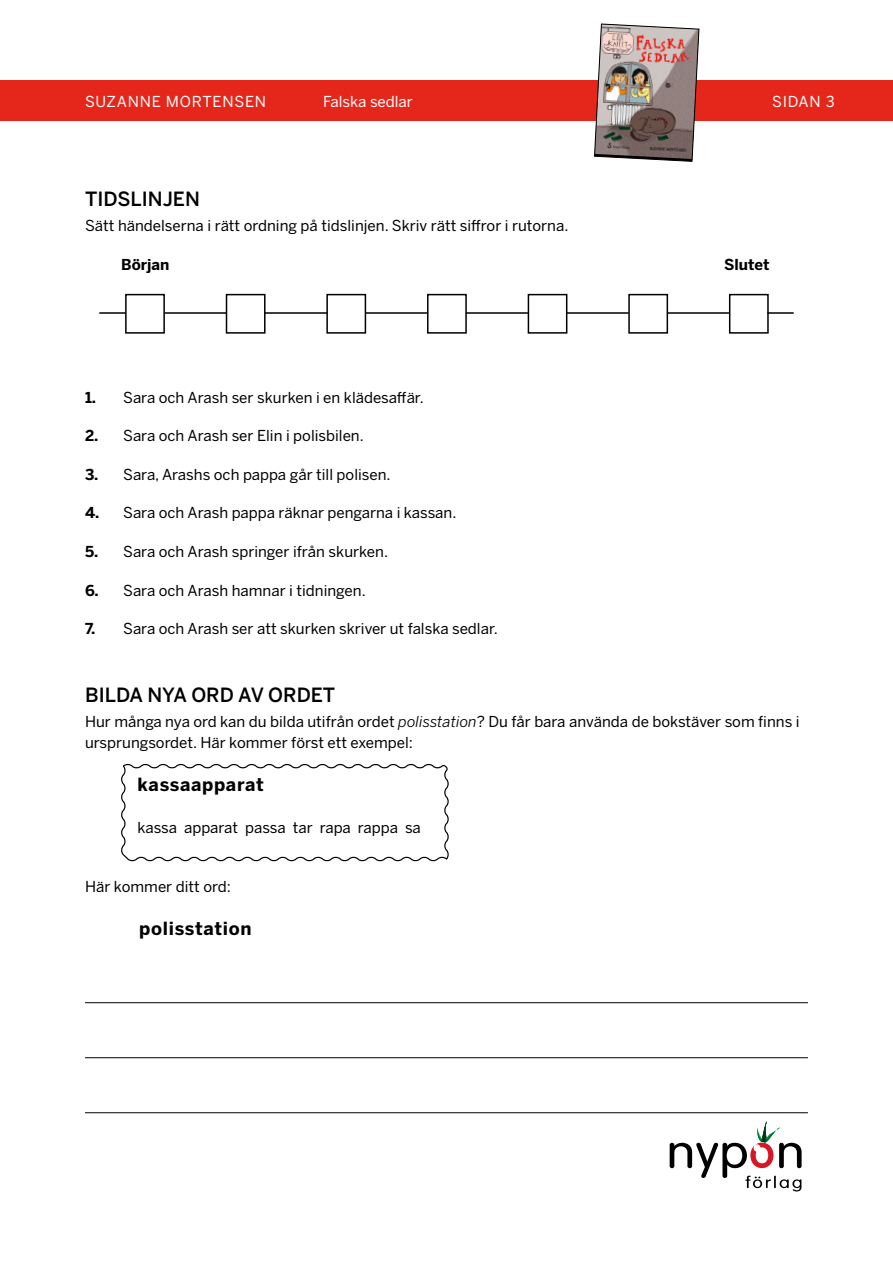
<style>
.page{position:relative;width:893px;height:1263px;background:#fff}
.page>*{position:absolute;margin:0;border:0;box-sizing:border-box;transform-origin:0 0}
.t1{font:500 19.5px "Benton Sans";color:#000}
.t2{font:700 18px "Benton Sans";letter-spacing:.04em;color:#000}
.t3{font:15px/21px "Benton Sans";color:#000}
.t4{font:15px "Benton Sans";letter-spacing:.04em;color:#fff}
.t5{font:15px "Benton Sans";color:#fff}
.t6{font:700 15px "Benton Sans";color:#000}
.s1{font-weight:700}
.s2{font-style:italic}
</style>
<div class="page">
<div style="left:0;top:80px;width:893px;height:41px;background:#e5271b"></div>
<svg style="left:670px;top:1121px;width:132px;height:70px"></svg>
<img style="left:594px;top:23px;width:105px;height:139px">
<hr style="left:85px;top:1002px;width:723px;height:1px;background:#000">
<hr style="left:85px;top:1057px;width:723px;height:1px;background:#000">
<hr style="left:85px;top:1112px;width:723px;height:1px;background:#000">
<div style="left:125px;top:294px;width:40px;height:40px;border:2px solid #000"></div>
<div style="left:226px;top:294px;width:40px;height:40px;border:2px solid #000"></div>
<div style="left:326px;top:294px;width:40px;height:40px;border:2px solid #000"></div>
<div style="left:427px;top:294px;width:40px;height:40px;border:2px solid #000"></div>
<div style="left:528px;top:294px;width:39px;height:40px;border:2px solid #000"></div>
<div style="left:628px;top:294px;width:40px;height:40px;border:2px solid #000"></div>
<div style="left:729px;top:294px;width:40px;height:40px;border:2px solid #000"></div>
<hr style="left:99px;top:312px;width:27px;height:2px;background:#000">
<hr style="left:165px;top:312px;width:62px;height:2px;background:#000">
<hr style="left:265px;top:312px;width:62px;height:2px;background:#000">
<hr style="left:365px;top:312px;width:63px;height:2px;background:#000">
<hr style="left:466px;top:312px;width:62px;height:2px;background:#000">
<hr style="left:567px;top:312px;width:62px;height:2px;background:#000">
<hr style="left:667px;top:312px;width:62px;height:2px;background:#000">
<hr style="left:767px;top:312px;width:27px;height:2px;background:#000">
<svg style="left:121px;top:764px;width:328px;height:98px"></svg>
<p class="t4" style="left:85px;top:93px;width:183px">SUZANNE MORTENSEN</p>
<p class="t5" style="left:323px;top:93px;width:91px">Falska sedlar</p>
<p class="t4" style="left:772px;top:93px;width:64px">SIDAN 3</p>
<h1 class="t1" style="left:85px;top:187px;width:116px">TIDSLINJEN</h1>
<p class="t3" style="left:85px;top:215px;width:485px">Sätt händelserna i rätt ordning på tidslinjen. Skriv rätt siffror i rutorna.</p>
<p class="t6" style="left:121px;top:256px;width:50px">Början</p>
<p class="t6" style="left:724px;top:256px;width:47px">Slutet</p>
<p class="t3" style="left:85px;top:387px;width:340px"><span class="s1">1.</span> Sara och Arash ser skurken i en klädesaffär.</p>
<p class="t3" style="left:85px;top:426px;width:280px"><span class="s1">2.</span> Sara och Arash ser Elin i polisbilen.</p>
<p class="t3" style="left:85px;top:464px;width:307px"><span class="s1">3.</span> Sara, Arashs och pappa går till polisen.</p>
<p class="t3" style="left:85px;top:503px;width:373px"><span class="s1">4.</span> Sara och Arash pappa räknar pengarna i kassan.</p>
<p class="t3" style="left:85px;top:541px;width:305px"><span class="s1">5.</span> Sara och Arash springer ifrån skurken.</p>
<p class="t3" style="left:85px;top:580px;width:282px"><span class="s1">6.</span> Sara och Arash hamnar i tidningen.</p>
<p class="t3" style="left:85px;top:618px;width:414px"><span class="s1">7.</span> Sara och Arash ser att skurken skriver ut falska sedlar.</p>
<h1 class="t1" style="left:85px;top:684px;width:252px">BILDA NYA ORD AV ORDET</h1>
<p class="t3" style="left:85px;top:712px;width:716px">Hur många nya ord kan du bilda utifrån ordet <span class="s2">polisstation</span>? Du får bara använda de bokstäver som finns i ursprungsordet. Här kommer först ett exempel:</p>
<p class="t2" style="left:138px;top:774px;width:128px">kassaapparat</p>
<p class="t3" style="left:138px;top:818px;width:285px">kassa apparat passa tar rapa rappa sa</p>
<p class="t3" style="left:85px;top:877px;width:147px">Här kommer ditt ord:</p>
<p class="t2" style="left:139px;top:918px;width:114px">polisstation</p>
</div>
